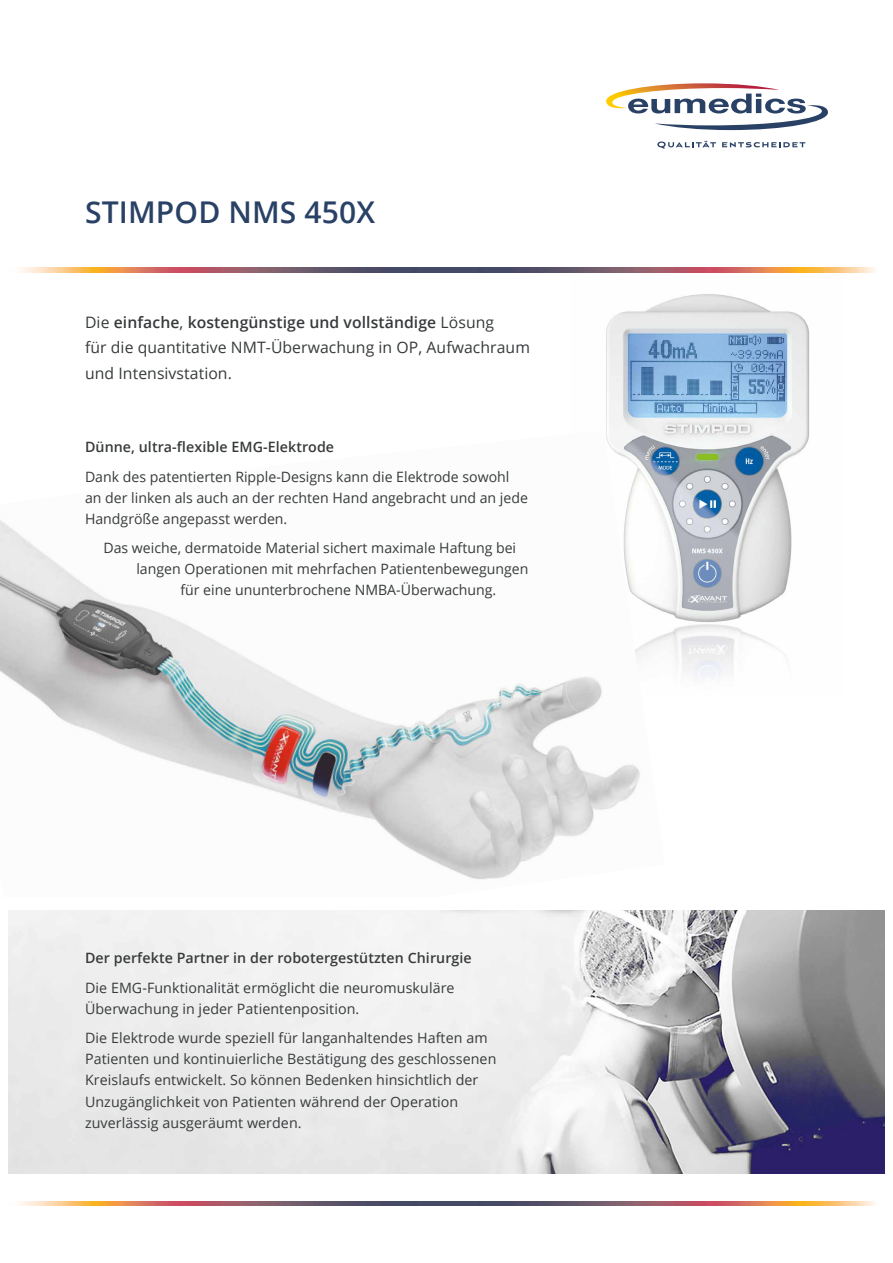
<style>
.page{position:relative;width:893px;height:1263px;background:#fff}
.page>*{position:absolute;margin:0;border:0;box-sizing:border-box;transform-origin:0 0}
.t1{font:600 30px "Open Sans";letter-spacing:.005em;color:#2a4166}
.t2{font:15.75px/25.5px "Open Sans";letter-spacing:.005em;color:#373a3b}
.t3{font:14.25px/21px "Open Sans";letter-spacing:.005em;color:#373a3b}
.t4{font:600 14.25px "Open Sans";letter-spacing:.005em;color:#373a3b}
.s1{font-weight:600}
</style>
<div class="page">
<img style="left:20px;top:1201px;width:855px;height:5px">
<img style="left:20px;top:267px;width:855px;height:5px">
<svg style="left:606px;top:83px;width:222px;height:47px"></svg>
<svg style="left:657px;top:141px;width:59px;height:8px"></svg>
<svg style="left:722px;top:142px;width:83px;height:5px"></svg>
<img style="left:606px;top:294px;width:203px;height:384px">
<img style="left:9px;top:910px;width:875px;height:264px">
<img style="left:0;top:430px;width:665px;height:450px">
<h1 class="t1" style="left:85px;top:191px;width:291px">STIMPOD NMS 450X</h1>
<p class="t2" style="left:85px;top:309px;width:446px">Die <span class="s1">einfache</span>, <span class="s1">kostengünstige und vollständige</span> Lösung<br>für die quantitative NMT-Überwachung in OP, Aufwachraum und Intensivstation.</p>
<p class="t4" style="left:85px;top:437px;width:251px">Dünne, ultra-flexible EMG-Elektrode</p>
<p class="t3" style="left:85px;top:466px;width:444px">Dank des patentierten Ripple-Designs kann die Elektrode sowohl an der linken als auch an der rechten Hand angebracht und an jede<br>Handgröße angepasst werden.</p>
<p class="t3" style="left:103px;top:537px;width:414px">Das weiche, dermatoide Material sichert maximale Haftung bei</p>
<p class="t3" style="left:136px;top:558px;width:394px">langen Operationen mit mehrfachen Patientenbewegungen</p>
<p class="t3" style="left:180px;top:579px;width:317px">für eine ununterbrochene NMBA-Überwachung.</p>
<p class="t4" style="left:85px;top:948px;width:388px">Der perfekte Partner in der robotergestützten Chirurgie</p>
<p class="t3" style="left:85px;top:977px;width:371px">Die EMG-Funktionalität ermöglicht die neuromuskuläre<br>Überwachung in jeder Patientenposition.</p>
<p class="t3" style="left:85px;top:1027px;width:413px">Die Elektrode wurde speziell für langanhaltendes Haften am Patienten und kontinuierliche Bestätigung des geschlossenen Kreislaufs entwickelt. So können Bedenken hinsichtlich der Unzugänglichkeit von Patienten während der Operation zuverlässig ausgeräumt werden.</p>
</div>
